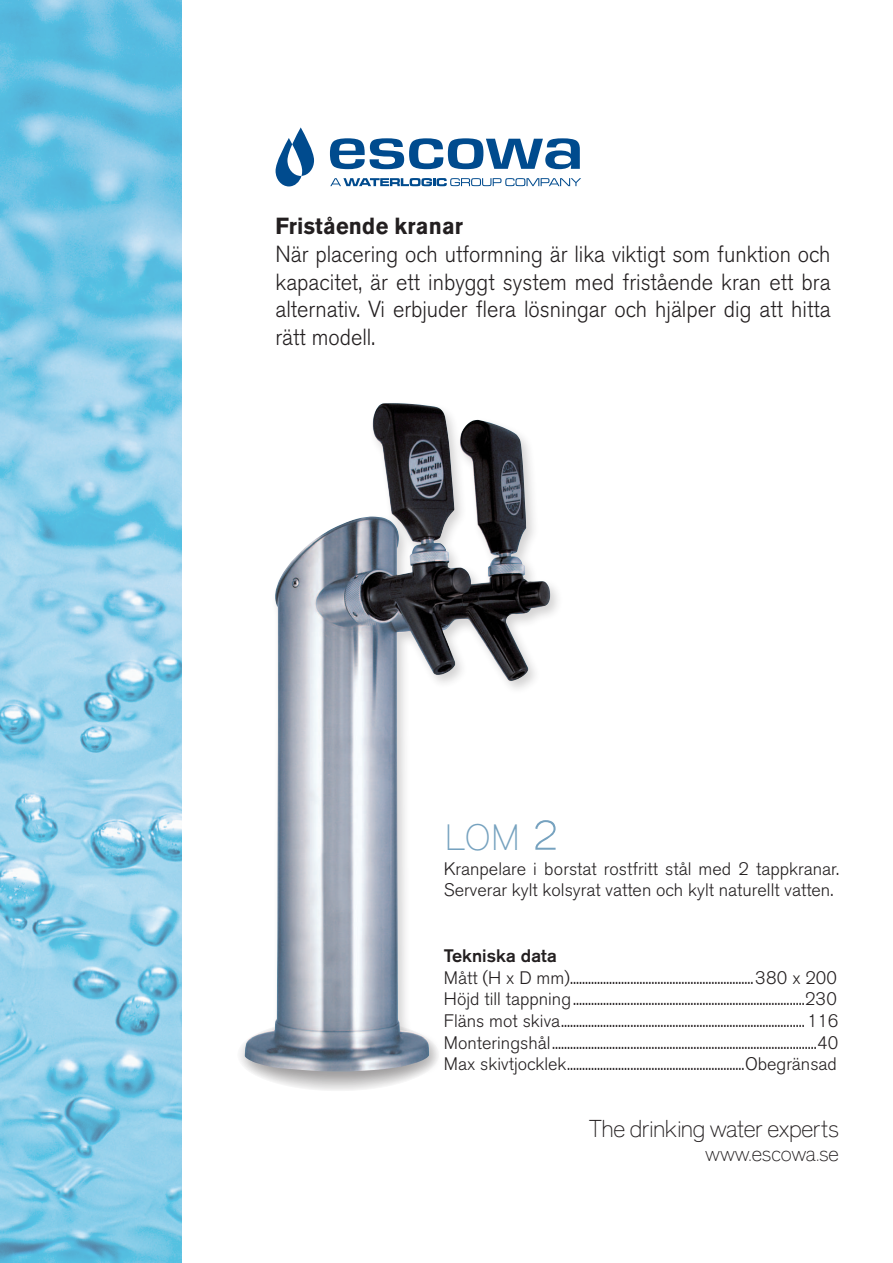
<style>
.page{position:relative;width:893px;height:1263px;background:#fff}
.page>*{position:absolute;margin:0;border:0;box-sizing:border-box;transform-origin:0 0}
.t1{font:36px "Ahlens Beta Ultra Light SC";color:#76a2bf}
.t2{font:200 24px "Ahlens Beta";letter-spacing:-.005em;color:#231f20}
.t3{font:300 23.1px/27.8px "Akzidenz Grotesk BE";color:#231f20;text-align:justify;scale:.94 1}
.t4{font:700 23.1px "Akzidenz Grotesk BE";letter-spacing:.01em;color:#231f20;scale:.94 1}
.t5{font:200 21px "Ahlens Beta";letter-spacing:-.005em;color:#231f20}
.t6{font:300 18px/21.6px "Akzidenz Grotesk BE";color:#231f20}
.t7{font:500 18px "Akzidenz Grotesk BE";color:#231f20}
.s1{font-size:54px}
</style>
<div class="page">
<div style="left:237px;top:1018px;width:202px;height:73px;background:#eee;border-radius:50%"></div>
<div style="left:240px;top:400px;width:323px;height:686px;background:#231f20;opacity:.2"></div>
<img style="left:245px;top:403px;width:184px;height:668px">
<svg style="left:330px;top:138px;width:250px;height:31px"></svg>
<svg style="left:330px;top:178px;width:251px;height:8px"></svg>
<svg style="left:276px;top:127px;width:38px;height:59px"></svg>
<svg style="left:0;top:0;width:182px;height:1263px;background:#87cbe7"></svg>
<p class="t4" style="left:275px;top:213px;width:201px">Fristående kranar</p>
<p class="t3" style="left:275px;top:241px;width:592px">När placering och utformning är lika viktigt som funktion och kapacitet, är ett inbyggt system med fristående kran ett bra alternativ. Vi erbjuder flera lösningar och hjälper dig att hitta rätt modell.</p>
<h1 class="t1" style="left:445px;top:817px;width:115px">LOM <span class="s1">2</span></h1>
<p class="t6" style="left:444px;top:858px;width:397px">Kranpelare i borstat rostfritt stål med 2 tappkranar.<br>Serverar kylt kolsyrat vatten och kylt naturellt vatten.</p>
<p class="t7" style="left:444px;top:945px;width:114px">Tekniska data</p>
<p class="t6" style="left:444px;top:967px;width:396px;text-align:justify">Mått (H x D mm).............................................................380 x 200<br>Höjd till tappning.............................................................................230<br>Fläns mot skiva.................................................................................116<br>Monteringshål........................................................................................40<br>Max skivtjocklek...........................................................Obegränsad</p>
<h2 class="t2" style="left:589px;top:1116px;width:251px">The drinking water experts</h2>
<p class="t5" style="left:705px;top:1142px;width:135px">www.escowa.se</p>
</div>
